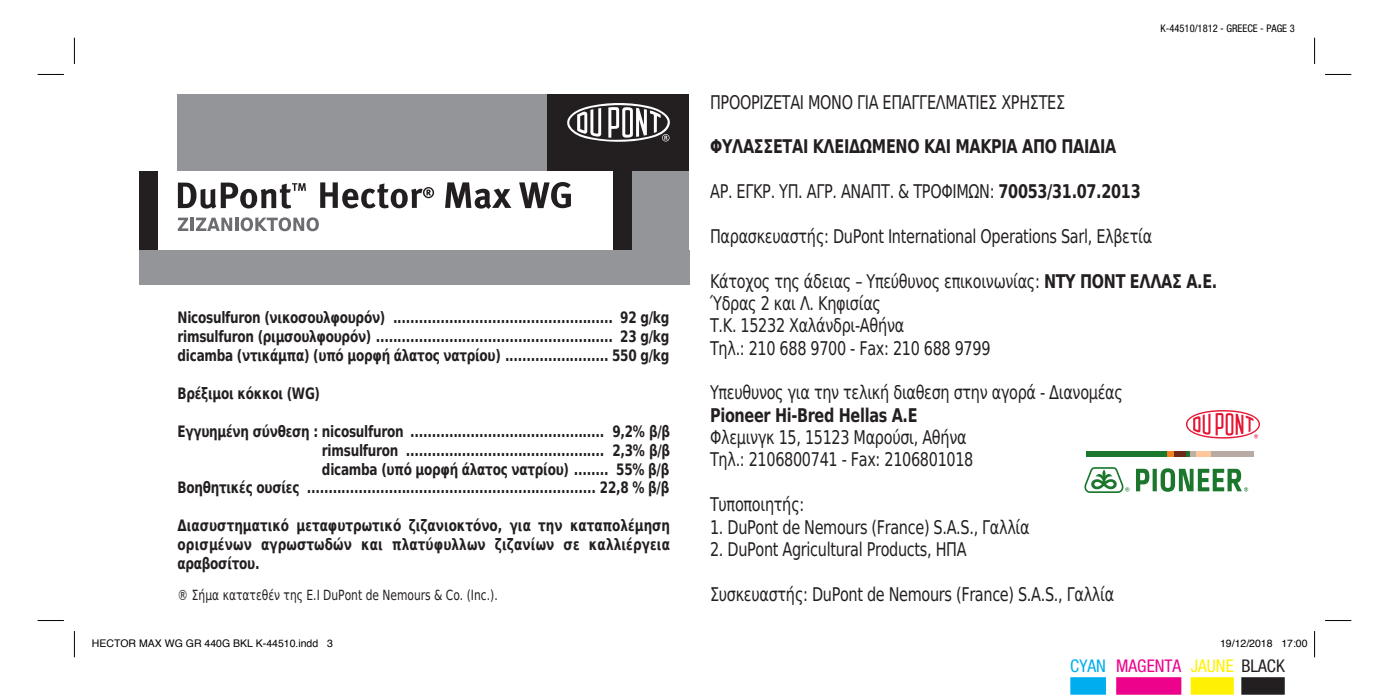
<style>
.page{position:relative;width:1389px;height:695px;background:#fff}
.page>*{position:absolute;margin:0;border:0;box-sizing:border-box;transform-origin:0 0}
.t1{font:18.9px "DejaVu LGC Sans Condensed";letter-spacing:-.02em;color:#231f20;scale:.85 1}
.t2{font:700 18.9px "DejaVu LGC Sans Condensed";letter-spacing:-.02em;color:#231f20;scale:.85 1}
.t3{font:condensed 17.5px "Helvetica Neue LT Pro";color:#fff101}
.t4{font:condensed 17.5px "Helvetica Neue LT Pro";color:#ed028c}
.t5{font:condensed 17.5px "Helvetica Neue LT Pro";color:#00aeef}
.t6{font:700 15.75px/18.9px "DejaVu LGC Sans Condensed";letter-spacing:-.02em;color:#231f20;text-align:justify;scale:.85 1}
.t7{font:14px "DejaVu LGC Sans Condensed";color:#231f20;scale:.85 1}
.t8{font:10.5px "Helvetica";color:#000}
.t9{font:condensed 10.5px "Helvetica Neue LT Pro";color:#000}
.s1{font-weight:700}
.s2{color:#231f20}
</style>
<div class="page">
<div style="left:632px;top:167px;width:57px;height:83px;background:#939598"></div>
<div style="left:139px;top:171px;width:19px;height:84px;background:#231f20"></div>
<div style="left:612px;top:164px;width:20px;height:91px;background:#231f20"></div>
<div style="left:139px;top:250px;width:550px;height:34px;background:#939598"></div>
<div style="left:178px;top:94px;width:386px;height:77px;background:#939598"></div>
<div style="left:548px;top:94px;width:141px;height:77px;background:#231f20"></div>
<svg style="left:567px;top:103px;width:103px;height:39px"></svg>
<svg style="left:320px;top:182px;width:114px;height:26px"></svg>
<svg style="left:445px;top:182px;width:66px;height:27px"></svg>
<svg style="left:519px;top:182px;width:52px;height:26px"></svg>
<svg style="left:178px;top:217px;width:10px;height:14px"></svg>
<hr style="left:191px;top:217px;width:3px;height:14px;background:#6c6d70">
<svg style="left:196px;top:217px;width:36px;height:14px"></svg>
<hr style="left:235px;top:217px;width:3px;height:14px;background:#6c6d70">
<svg style="left:241px;top:217px;width:78px;height:14px"></svg>
<svg style="left:178px;top:182px;width:128px;height:26px"></svg>
<div style="left:1086px;top:451px;width:81px;height:6px;background:#1a772c"></div>
<div style="left:1210px;top:451px;width:43px;height:6px;background:#b8aaa5"></div>
<div style="left:1167px;top:451px;width:7px;height:6px;background:#f58220"></div>
<div style="left:1196px;top:451px;width:14px;height:6px;background:#fcc89b"></div>
<div style="left:1174px;top:451px;width:12px;height:6px;background:#6e291b"></div>
<svg style="left:1186px;top:451px;width:10px;height:6px"></svg>
<svg style="left:1186px;top:410px;width:74px;height:28px"></svg>
<svg style="left:1136px;top:468px;width:14px;height:23px"></svg>
<svg style="left:1153px;top:468px;width:4px;height:23px"></svg>
<svg style="left:1161px;top:468px;width:87px;height:23px"></svg>
<svg style="left:1084px;top:467px;width:45px;height:26px"></svg>
<div style="left:1241px;top:677px;width:44px;height:17px;background:#231f20"></div>
<div style="left:1070px;top:677px;width:36px;height:17px;background:#00aeef"></div>
<div style="left:1116px;top:677px;width:65px;height:17px;background:#ed028c"></div>
<div style="left:1191px;top:677px;width:43px;height:17px;background:#fff101"></div>
<svg style="left:38px;top:74px;width:26px;height:1px"></svg>
<svg style="left:1325px;top:74px;width:26px;height:1px"></svg>
<svg style="left:38px;top:620px;width:26px;height:1px"></svg>
<svg style="left:1325px;top:620px;width:26px;height:1px"></svg>
<svg style="left:74px;top:38px;width:1px;height:26px"></svg>
<svg style="left:74px;top:631px;width:1px;height:26px"></svg>
<svg style="left:1314px;top:38px;width:1px;height:26px"></svg>
<svg style="left:1314px;top:631px;width:1px;height:26px"></svg>
<p class="t6" style="left:178px;top:307px;width:580px">Nicosulfuron (νικοσουλφουρόν) ................................................... 92 g/kg</p>
<p class="t6" style="left:178px;top:326px;width:580px">rimsulfuron (ριμσουλφουρόν) ....................................................... 23 g/kg</p>
<p class="t6" style="left:178px;top:345px;width:580px">dicamba (ντικάμπα) (υπό μορφή άλατος νατρίου) ........................ 550 g/kg</p>
<p class="t6" style="left:178px;top:383px;width:169px">Βρέξιμοι κόκκοι (WG)</p>
<p class="t6" style="left:322px;top:421px;width:411px;text-indent:-144px">Εγγυημένη σύνθεση : nicosulfuron ............................................. 9,2% β/β rimsulfuron .............................................. 2,3% β/β dicamba (υπό μορφή άλατος νατρίου) ........ 55% β/β</p>
<p class="t6" style="left:178px;top:477px;width:580px">Βοηθητικές ουσίες ................................................................... 22,8 % β/β</p>
<p class="t6" style="left:178px;top:515px;width:581px">Διασυστηματικό μεταφυτρωτικό ζιζανιοκτόνο, για την καταπολέμηση ορισμένων αγρωστωδών και πλατύφυλλων ζιζανίων σε καλλιέργεια αραβοσίτου.</p>
<p class="t7" style="left:178px;top:583px;width:378px">® Σήμα κατατεθέν της E.I DuPont de Nemours &amp; Co. (Inc.).</p>
<p class="t9" style="left:1161px;top:22px;width:136px">K-44510/1812 - GREECE - PAGE 3</p>
<p class="t1" style="left:710px;top:87px;width:419px">ΠΡΟΟΡΙΖΕΤΑΙ ΜΟΝΟ ΓΙΑ ΕΠΑΓΓΕΛΜΑΤΙΕΣ ΧΡΗΣΤΕΣ</p>
<p class="t2" style="left:710px;top:131px;width:479px">ΦΥΛΑΣΣΕΤΑΙ ΚΛΕΙΔΩΜΕΝΟ ΚΑΙ ΜΑΚΡΙΑ ΑΠΟ ΠΑΙΔΙΑ</p>
<p class="t1" style="left:710px;top:176px;width:508px">ΑΡ. ΕΓΚΡ. ΥΠ. ΑΓΡ. ΑΝΑΠΤ. &amp; TΡΟΦΙΜΩΝ: <span class="s1">70053/31.07.2013</span></p>
<p class="t1" style="left:710px;top:221px;width:522px">Παρασκευαστής: DuPont International Operations Sarl, Ελβετία</p>
<p class="t1" style="left:710px;top:265px;width:598px">Κάτοχος της άδειας – Υπεύθυνος επικοινωνίας: <span class="s1">ΝΤΥ ΠΟΝΤ ΕΛΛΑΣ Α.Ε.</span></p>
<p class="t1" style="left:710px;top:288px;width:203px">Ύδρας 2 και Λ. Κηφισίας</p>
<p class="t1" style="left:710px;top:310px;width:230px">Τ.Κ. 15232 Χαλάνδρι‐Αθήνα</p>
<p class="t1" style="left:710px;top:332px;width:331px">Τηλ.: 210 688 9700 - Fax: 210 688 9799</p>
<p class="t1" style="left:710px;top:377px;width:487px">Yπευθυνος για την τελική διαθεση στην αγορά - Διανομέας</p>
<p class="t2" style="left:710px;top:399px;width:246px">Pioneer Hi-Bred Hellas A.E</p>
<p class="t1" style="left:710px;top:422px;width:304px">Φλεμινγκ 15, 15123 Μαρούσι, Αθήνα</p>
<p class="t1" style="left:710px;top:444px;width:311px">Τηλ.: 2106800741 - Fax: 2106801018</p>
<p class="t1" style="left:710px;top:489px;width:112px">Τυποποιητής:</p>
<p class="t1" style="left:710px;top:511px;width:377px">1. DuPont de Nemours (France) S.A.S., Γαλλία</p>
<p class="t1" style="left:710px;top:533px;width:303px">2. DuPont Agricultural Products, ΗΠΑ</p>
<p class="t1" style="left:710px;top:578px;width:477px">Συσκευαστής: DuPont de Nemours (France) S.A.S., Γαλλία</p>
<p class="t8" style="left:92px;top:635px;width:243px">HECTOR MAX WG GR 440G BKL K-44510.indd 3</p>
<p class="t8" style="left:1220px;top:635px;width:89px">19/12/2018 17:00</p>
<p class="t5" style="left:1070px;top:655px;width:37px">CYAN</p>
<p class="t4" style="left:1116px;top:655px;width:67px">MAGENTA</p>
<p class="t3" style="left:1191px;top:655px;width:96px">JAUNE <span class="s2">BLACK</span></p>
</div>
